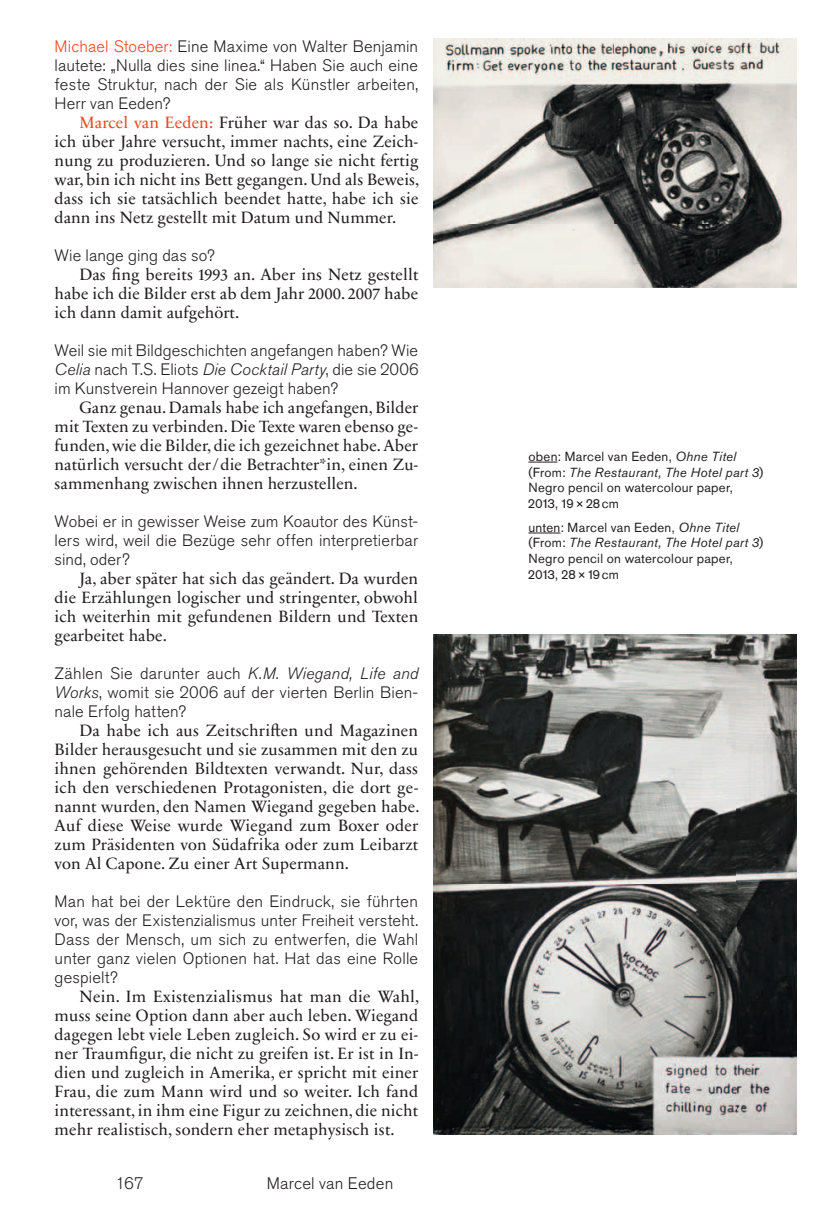
<style>
.page{position:relative;width:834px;height:1216px;background:#fff}
.page>*{position:absolute;margin:0;border:0;box-sizing:border-box;transform-origin:0 0}
.t1{font:16.62px/18.9px "Sabon Next LT Pro";letter-spacing:.005em;color:#231f20;text-align:justify}
.t2{font:300 16.62px "Akzidenz Grotesk Pro";letter-spacing:.01em;color:#231f20}
.t3{font:300 16.45px/18.9px "Akzidenz Grotesk Pro";letter-spacing:.01em;color:#231f20;text-align:justify}
.t4{font:13.12px/15.8px "Akzidenz Grotesk Pro";letter-spacing:.025em;color:#231f20}
.s1{color:#ef4722}
.s2{font-style:italic}
</style>
<div class="page">
<svg style="left:528px;top:462px;width:29px;height:1px"></svg>
<hr style="left:528px;top:532px;width:32px;height:1px;background:#231f20">
<img style="left:433px;top:634px;width:363px;height:500px">
<img style="left:433px;top:38px;width:363px;height:249px">
<p class="t3" style="left:55px;top:39px;width:365px"><span class="s1">Michael Stoeber:</span> Eine Maxime von Walter Benjamin lautete: „Nulla dies sine linea.“ Haben Sie auch eine feste Struktur, nach der Sie als Künstler arbeiten, Herr van Eeden?</p>
<p class="t1" style="left:55px;top:115px;width:366px;text-indent:25px"><span class="s1">Marcel van Eeden:</span> Früher war das so. Da habe ich über Jahre versucht, immer nachts, eine Zeich&shy;nung zu produzieren. Und so lange sie nicht fertig war, bin ich nicht ins Bett gegangen. Und als Beweis, dass ich sie tatsächlich beendet hatte, habe ich sie dann ins Netz gestellt mit Datum und Nummer.</p>
<p class="t3" style="left:55px;top:248px;width:162px">Wie lange ging das so?</p>
<p class="t1" style="left:55px;top:267px;width:365px;text-indent:25px">Das fing bereits 1993 an. Aber ins Netz gestellt habe ich die Bilder erst ab dem Jahr 2000. 2007 habe ich dann damit aufgehört.</p>
<p class="t3" style="left:55px;top:343px;width:365px">Weil sie mit Bildgeschichten angefangen haben? Wie <span class="s2">Celia</span> nach T.S. Eliots <span class="s2">Die Cocktail Party</span>, die sie 2006 im Kunstverein Hannover gezeigt haben?</p>
<p class="t1" style="left:55px;top:400px;width:365px;text-indent:25px">Ganz genau. Damals habe ich angefangen, Bilder mit Texten zu verbinden. Die Texte waren ebenso ge&shy;funden, wie die Bilder, die ich gezeichnet habe. Aber natürlich versucht der / die Betrachter*in, einen Zu&shy;sammenhang zwischen ihnen herzustellen.</p>
<p class="t3" style="left:55px;top:514px;width:365px">Wobei er in gewisser Weise zum Koautor des Künst&shy;lers wird, weil die Bezüge sehr offen interpretierbar sind, oder?</p>
<p class="t1" style="left:55px;top:571px;width:365px;text-indent:25px">Ja, aber später hat sich das geändert. Da wurden die Erzählungen logischer und stringenter, obwohl ich weiterhin mit gefundenen Bildern und Texten gearbeitet habe.</p>
<p class="t3" style="left:55px;top:665px;width:365px">Zählen Sie darunter auch <span class="s2">K.M. Wiegand, Life and Works</span>, womit sie 2006 auf der vierten Berlin Bien&shy;nale Erfolg hatten?</p>
<p class="t1" style="left:55px;top:722px;width:366px;text-indent:25px">Da habe ich aus Zeitschriften und Magazinen Bilder herausgesucht und sie zusammen mit den zu ihnen gehörenden Bildtexten verwandt. Nur, dass ich den verschiedenen Protagonisten, die dort ge&shy;nannt wurden, den Namen Wiegand gegeben habe.<br>Auf diese Weise wurde Wiegand zum Boxer oder zum Präsidenten von Südafrika oder zum Leibarzt von Al Capone. Zu einer Art Supermann.</p>
<p class="t3" style="left:55px;top:893px;width:365px">Man hat bei der Lektüre den Eindruck, sie führten vor, was der Existenzialismus unter Freiheit versteht.<br>Dass der Mensch, um sich zu entwerfen, die Wahl unter ganz vielen Optionen hat. Hat das eine Rolle gespielt?</p>
<p class="t1" style="left:55px;top:988px;width:366px;text-indent:25px">Nein. Im Existenzialismus hat man die Wahl, muss seine Option dann aber auch leben. Wiegand dagegen lebt viele Leben zugleich. So wird er zu ei&shy;ner Traumfigur, die nicht zu greifen ist. Er ist in In&shy;dien und zugleich in Amerika, er spricht mit einer Frau, die zum Mann wird und so weiter. Ich fand interessant, in ihm eine Figur zu zeichnen, die nicht mehr realistisch, sondern eher metaphysisch ist.</p>
<p class="t2" style="left:115px;top:1176px;width:30px">167</p>
<p class="t2" style="left:267px;top:1177px;width:128px">Marcel van Eeden</p>
<p class="t4" style="left:528px;top:449px;width:236px">oben: Marcel van Eeden, <span class="s2">Ohne Titel </span>(From: <span class="s2">The Restaurant, The Hotel part 3</span>)<br>Negro pencil on watercolour paper,<br>2013, 19 × 28 cm</p>
<p class="t4" style="left:528px;top:520px;width:236px">unten: Marcel van Eeden, <span class="s2">Ohne Titel </span>(From: <span class="s2">The Restaurant, The Hotel part 3</span>)<br>Negro pencil on watercolour paper,<br>2013, 28 × 19 cm</p>
</div>
